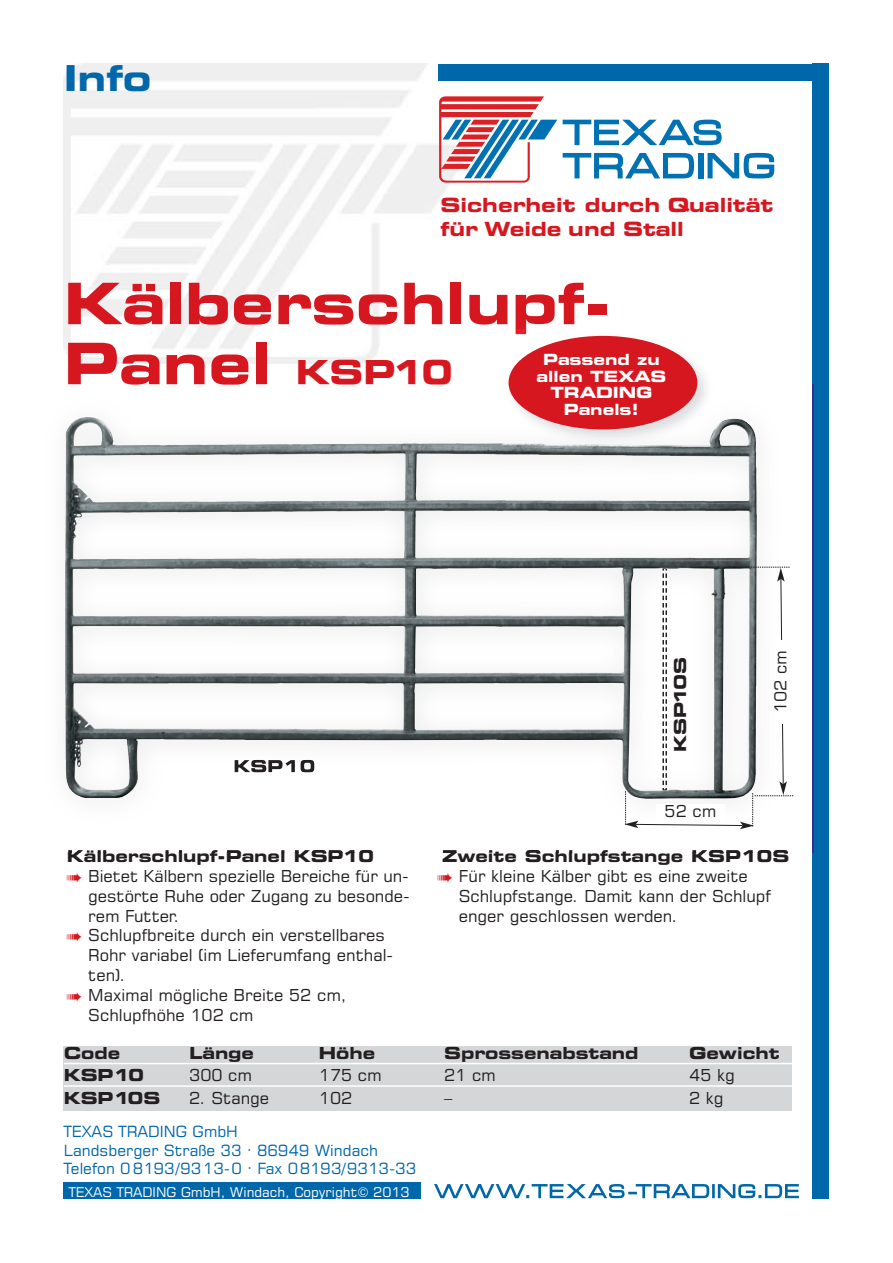
<style>
.page{position:relative;width:893px;height:1263px;background:#fff}
.page>*{position:absolute;margin:0;border:0;box-sizing:border-box;transform-origin:0 0}
.t1{font:700 expanded 57px/60px "Square 721 BT";color:#d7171f}
.t2{font:700 expanded 35.7px "Square 721 BT";color:#0067aa}
.t3{font:700 expanded 19.5px/23.4px "Square 721 BT";color:#d7171f}
.t4{font:16.5px/19.8px "Square 721 BT";color:#231f20}
.t5{font:700 expanded 16.5px "Square 721 BT";color:#231f20}
.t6{font:15.45px/18.8px "Square 721 BT";color:#0067aa}
.t7{font:700 expanded 15.45px/16.6px "Square 721 BT";color:#fff;text-align:center}
.t8{font:13.5px "Square 721 BT";color:#fff}
.s1{font-size:33px}
.s2{color:#d7171f}
</style>
<div class="page">
<svg style="left:439px;top:96px;width:118px;height:87px"></svg>
<svg style="left:563px;top:120px;width:159px;height:25px"></svg>
<svg style="left:563px;top:153px;width:131px;height:25px"></svg>
<div style="left:698px;top:153px;width:5px;height:25px;background:#0071b3"></div>
<svg style="left:708px;top:153px;width:66px;height:25px"></svg>
<svg style="left:434px;top:1184px;width:365px;height:14px"></svg>
<div style="left:438px;top:64px;width:389px;height:17px;background:#0067aa"></div>
<div style="left:812px;top:64px;width:17px;height:1135px;background:#0067aa"></div>
<div style="left:64px;top:1182px;width:357px;height:17px;background:#0067aa"></div>
<img style="left:64px;top:384px;width:750px;height:468px">
<img style="left:68px;top:384px;width:198px;height:1px">
<img style="left:298px;top:384px;width:60px;height:1px">
<img style="left:366px;top:384px;width:49px;height:1px">
<svg style="left:427px;top:384px;width:20px;height:1px"></svg>
<img style="left:235px;top:760px;width:79px;height:12px">
<img style="left:68px;top:850px;width:173px;height:2px">
<img style="left:329px;top:850px;width:25px;height:2px">
<svg style="left:359px;top:850px;width:14px;height:2px"></svg>
<img style="left:443px;top:850px;width:177px;height:2px">
<svg style="left:744px;top:850px;width:9px;height:2px"></svg>
<img style="left:758px;top:850px;width:30px;height:2px">
<img style="left:113px;top:418px;width:639px;height:28px">
<svg style="left:624px;top:567px;width:169px;height:262px"></svg>
<div style="left:774px;top:640px;width:21px;height:83px;background:#fff"></div>
<div style="left:673px;top:644px;width:17px;height:121px;background:#fff"></div>
<div style="left:656px;top:804px;width:68px;height:19px;background:#fff"></div>
<div style="left:64px;top:1046px;width:728px;height:64px;background:#d5d6d8"></div>
<hr style="left:64px;top:1063px;width:728px;height:1px;background:#fff">
<hr style="left:64px;top:1085px;width:728px;height:2px;background:#fff">
<img style="left:502px;top:329px;width:215px;height:98px">
<svg style="left:516px;top:329px;width:11px;height:5px"></svg>
<img style="left:502px;top:427px;width:215px;height:22px">
<div style="left:509px;top:336px;width:188px;height:93px;background:#d7171f;border-radius:50%"></div>
<h2 class="t2" style="left:64px;top:58px;width:89px">Info</h2>
<p class="t3" style="left:440px;top:194px;width:334px">Sicherheit durch Qualität für Weide und Stall</p>
<h1 class="t1" style="left:64px;top:274px;width:550px">Kälberschlupf-<br>Panel <span class="s1">KSP10</span></h1>
<p class="t7" style="left:537px;top:351px;width:131px">Passend zu allen TEXAS<br>TRADING<br>Panels!</p>
<p class="t5" style="left:671px;top:752px;width:96px;rotate:-90deg">KSP10S</p>
<p class="t4" style="left:665px;top:801px;width:53px">52 cm</p>
<p class="t4" style="left:771px;top:713px;width:64px;rotate:-90deg">102 cm</p>
<p class="t5" style="left:67px;top:847px;width:309px">Kälberschlupf-Panel KSP10</p>
<p class="t5" style="left:442px;top:847px;width:349px">Zweite Schlupfstange KSP10S</p>
<p class="t4" style="left:67px;top:866px;width:343px"><span class="s2">➠</span> Bietet Kälbern spezielle Bereiche für un-</p>
<p class="t4" style="left:88px;top:886px;width:323px">gestörte Ruhe oder Zugang zu besonde-</p>
<p class="t4" style="left:88px;top:906px;width:93px">rem Futter.</p>
<p class="t4" style="left:67px;top:926px;width:320px"><span class="s2">➠</span> Schlupfbreite durch ein verstellbares</p>
<p class="t4" style="left:88px;top:945px;width:306px">Rohr variabel (im Lieferumfang enthal-</p>
<p class="t4" style="left:88px;top:965px;width:39px">ten).</p>
<p class="t4" style="left:67px;top:985px;width:281px"><span class="s2">➠</span> Maximal mögliche Breite 52 cm,</p>
<p class="t4" style="left:88px;top:1005px;width:167px">Schlupfhöhe 102 cm</p>
<p class="t4" style="left:459px;top:866px;width:314px;text-indent:-21px"><span class="s2">➠</span> Für kleine Kälber gibt es eine zweite<br>Schlupfstange. Damit kann der Schlupf enger geschlossen werden.</p>
<p class="t5" style="left:64px;top:1043px;width:58px">Code</p>
<p class="t5" style="left:189px;top:1043px;width:66px">Länge</p>
<p class="t5" style="left:319px;top:1043px;width:58px">Höhe</p>
<p class="t5" style="left:444px;top:1043px;width:196px">Sprossenabstand</p>
<p class="t5" style="left:689px;top:1043px;width:92px">Gewicht</p>
<p class="t5" style="left:64px;top:1066px;width:82px">KSP10</p>
<p class="t4" style="left:189px;top:1066px;width:64px">300 cm</p>
<p class="t4" style="left:319px;top:1066px;width:64px">175 cm</p>
<p class="t4" style="left:444px;top:1066px;width:53px">21 cm</p>
<p class="t4" style="left:689px;top:1066px;width:47px">45 kg</p>
<p class="t5" style="left:64px;top:1088px;width:98px">KSP10S</p>
<p class="t4" style="left:189px;top:1088px;width:82px">2. Stange</p>
<p class="t4" style="left:319px;top:1088px;width:35px">102</p>
<p class="t4" style="left:444px;top:1088px;width:10px">–</p>
<p class="t4" style="left:689px;top:1088px;width:36px">2 kg</p>
<p class="t6" style="left:64px;top:1122px;width:354px">TEXAS TRADING GmbH<br>Landsberger Straße 33 · 86949 Windach<br>Telefon 0 8193/9313-0 · Fax 08193/9313-33</p>
<p class="t8" style="left:69px;top:1184px;width:342px">TEXAS TRADING GmbH, Windach, Copyright© 2013</p>
</div>
